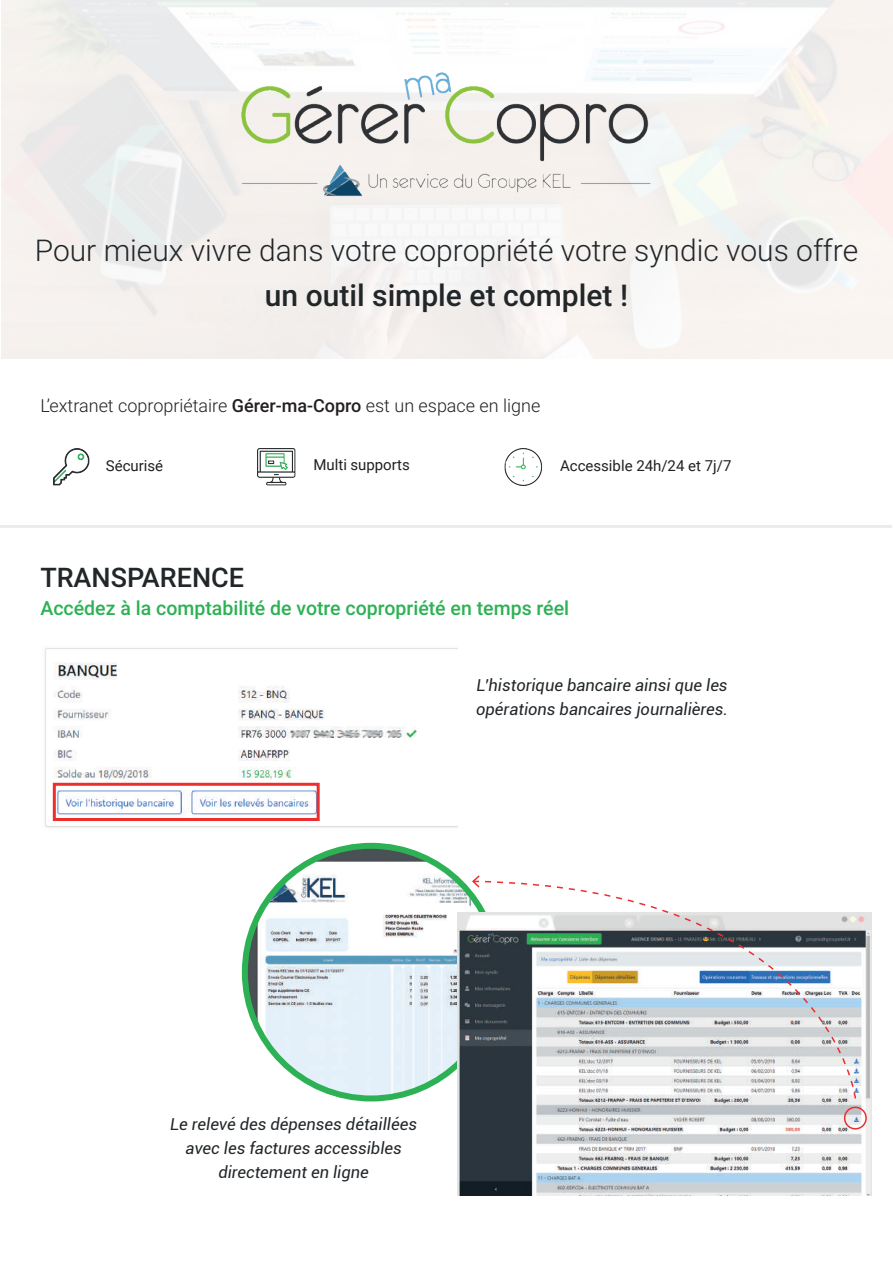
<style>
.page{position:relative;width:893px;height:1263px;background:#fff}
.page>*{position:absolute;margin:0;border:0;box-sizing:border-box;transform-origin:0 0}
.t1{font:300 30px "Roboto";color:#212629}
.t2{font:500 30px "Roboto";color:#212629}
.t3{font:500 27px "Roboto";color:#212629}
.t4{font:500 19.5px "Roboto";color:#2cb154}
.t5{font:300 18px "Roboto";color:#231f20}
.t6{font:italic 16.5px/24px "Roboto";color:#212629}
.t7{font:15px "Roboto";color:#231f20}
.s1{font-weight:500}
</style>
<div class="page">
<img style="left:245px;top:846px;width:252px;height:252px;border-radius:126px">
<hr style="left:0;top:525px;width:892px;height:2px;background:#ebebec">
<div style="left:0;top:0;width:893px;height:359px;background:linear-gradient(to bottom,#f4f4f3,#f4f0ed)"></div>
<img style="left:238px;top:64px;width:417px;height:136px">
<img style="left:54px;top:449px;width:36px;height:37px">
<img style="left:258px;top:449px;width:38px;height:37px">
<img style="left:505px;top:449px;width:38px;height:37px">
<img style="left:44px;top:648px;width:414px;height:180px">
<img style="left:457px;top:912px;width:415px;height:283px">
<svg style="left:472px;top:880px;width:385px;height:220px"></svg>
<svg style="left:472px;top:875px;width:9px;height:14px"></svg>
<div style="left:844px;top:1106px;width:23px;height:23px;border:2px solid #ee2d2d;border-radius:50%"></div>
<div style="left:53px;top:783px;width:267px;height:38px;border:3px solid #ee2d2d"></div>
<h1 class="t1" style="left:35px;top:229px;width:825px">Pour mieux vivre dans votre copropriété votre syndic vous offre</h1>
<h1 class="t2" style="left:265px;top:274px;width:365px">un outil simple et complet !</h1>
<p class="t5" style="left:40px;top:393px;width:501px">L’extranet copropriétaire <span class="s1">Gérer-ma-Copro</span> est un espace en ligne</p>
<p class="t7" style="left:106px;top:455px;width:59px">Sécurisé</p>
<p class="t7" style="left:313px;top:454px;width:98px">Multi supports</p>
<p class="t7" style="left:560px;top:455px;width:173px">Accessible 24h/24 et 7j/7</p>
<h2 class="t3" style="left:40px;top:559px;width:205px">TRANSPARENCE</h2>
<p class="t4" style="left:40px;top:595px;width:530px">Accédez à la comptabilité de votre copropriété en temps réel</p>
<p class="t6" style="left:476px;top:673px;width:253px">L’historique bancaire ainsi que les opérations bancaires journalières.</p>
<p class="t6" style="left:170px;top:1112px;width:248px;text-align:center">Le relevé des dépenses détaillées avec les factures accessibles directement en ligne</p>
</div>
